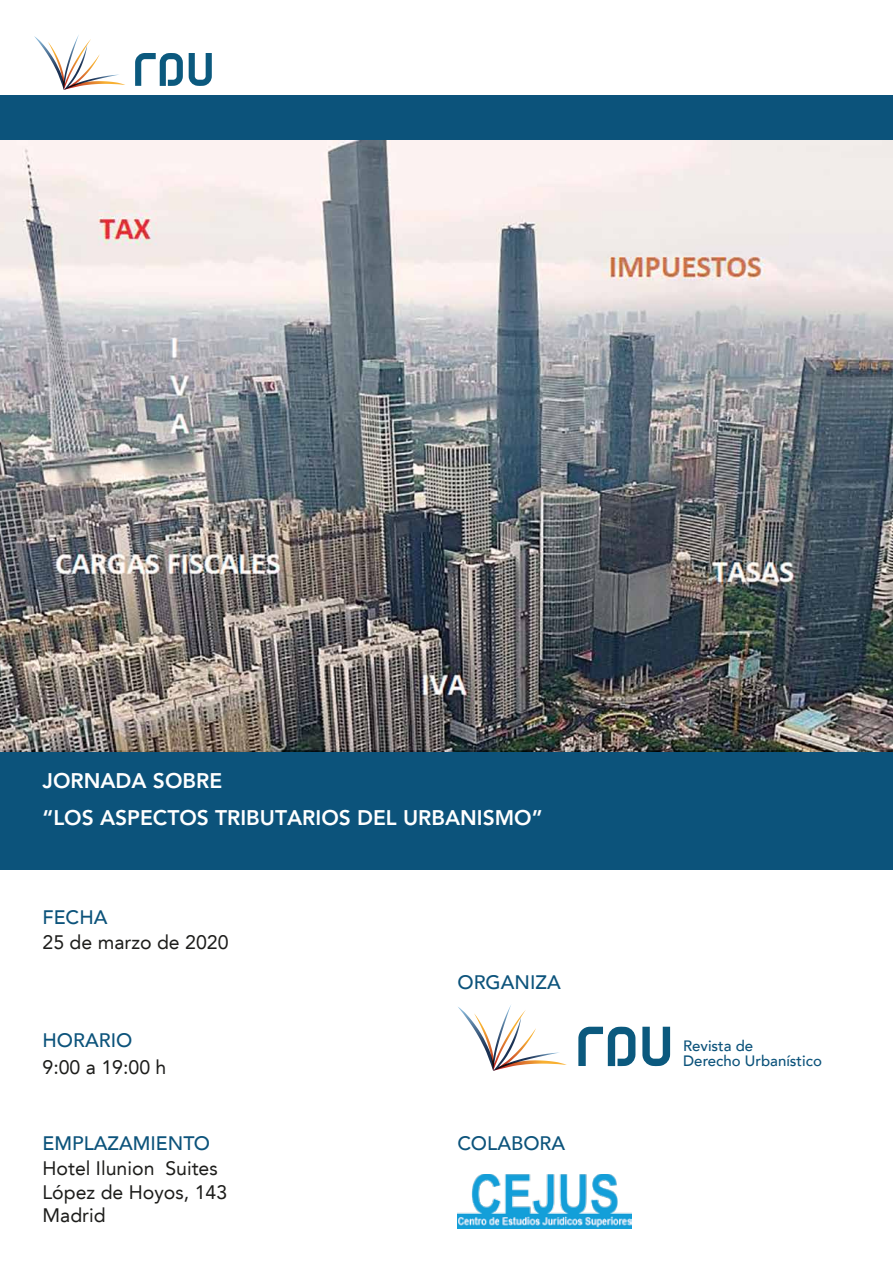
<style>
.page{position:relative;width:893px;height:1263px;background:#fff}
.page>*{position:absolute;margin:0;border:0;box-sizing:border-box;transform-origin:0 0}
.t1{font:800 21px/37.2px "Avenir LT Std";color:#fff}
.t2{font:19.5px/23.4px "Avenir LT";color:#1d1d1b}
.t3{font:500 19.5px "Avenir LT";color:#0c537b}
.t4{font:500 15px/15px "Avenir LT";color:#0c537b}
</style>
<div class="page">
<svg style="left:189px;top:53px;width:23px;height:33px"></svg>
<svg style="left:135px;top:53px;width:48px;height:33px"></svg>
<svg style="left:34px;top:35px;width:91px;height:55px"></svg>
<div style="left:0;top:95px;width:893px;height:775px;background:#0c537b"></div>
<img style="left:0;top:140px;width:893px;height:612px">
<svg style="left:642px;top:1027px;width:28px;height:39px"></svg>
<svg style="left:578px;top:1026px;width:57px;height:40px"></svg>
<svg style="left:458px;top:1005px;width:109px;height:66px"></svg>
<img style="left:457px;top:1174px;width:175px;height:55px">
<p class="t1" style="left:43px;top:762px;width:502px">JORNADA SOBRE<br>“LOS ASPECTOS TRIBUTARIOS DEL URBANISMO”</p>
<p class="t3" style="left:43px;top:906px;width:67px">FECHA</p>
<p class="t2" style="left:43px;top:931px;width:188px">25 de marzo de 2020</p>
<p class="t3" style="left:43px;top:1028px;width:91px">HORARIO</p>
<p class="t2" style="left:43px;top:1056px;width:125px">9:00 a 19:00 h</p>
<p class="t3" style="left:43px;top:1132px;width:169px">EMPLAZAMIENTO</p>
<p class="t2" style="left:43px;top:1157px;width:186px">Hotel Ilunion Suites<br>López de Hoyos, 143<br>Madrid</p>
<p class="t3" style="left:457px;top:971px;width:105px">ORGANIZA</p>
<p class="t3" style="left:457px;top:1132px;width:109px">COLABORA</p>
<p class="t4" style="left:683px;top:1039px;width:140px">Revista de<br>Derecho Urbanístico</p>
</div>
